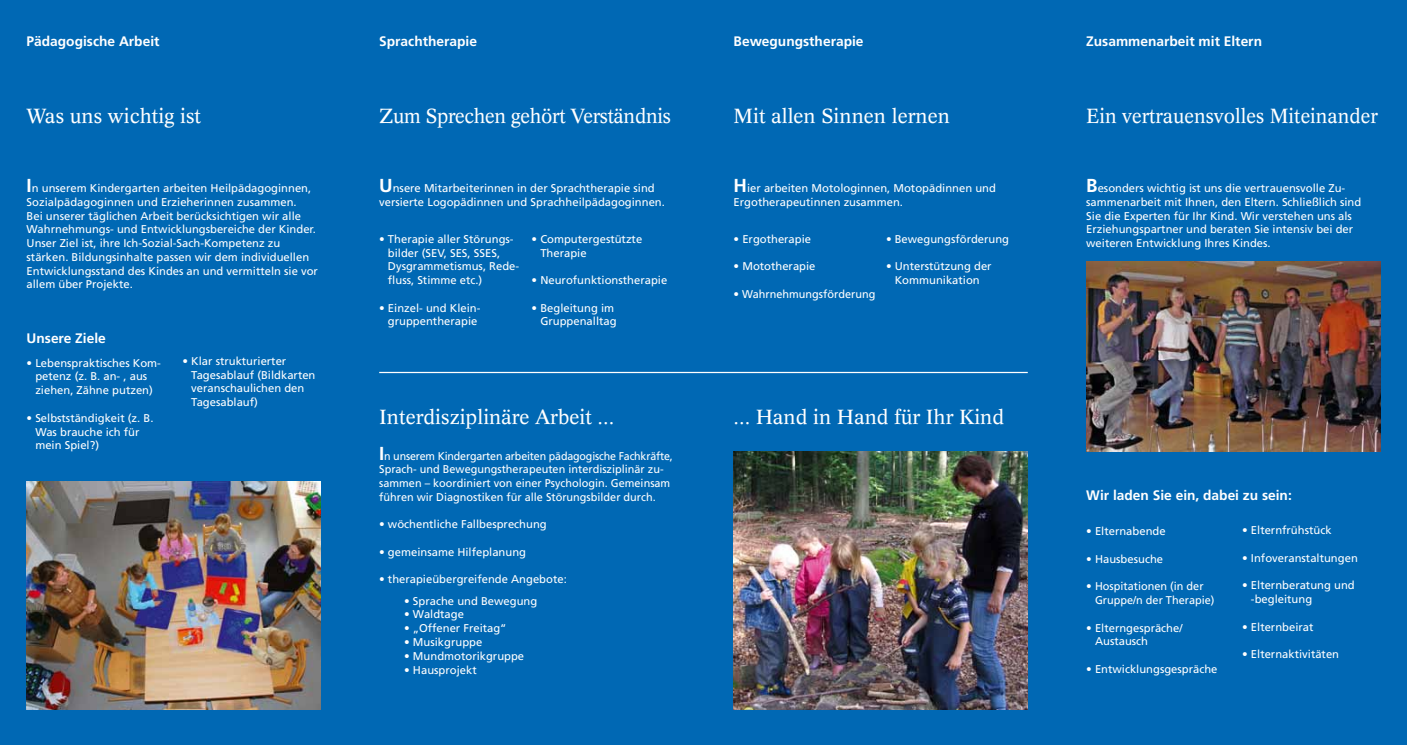
<style>
.page{position:relative;width:1407px;height:745px;background:#fff}
.page>*{position:absolute;margin:0;border:0;box-sizing:border-box;transform-origin:0 0}
.t1{font:20px "Concorde";color:#fff}
.t2{font:20px "Concorde";color:#fff;scale:.96 1}
.t3{font:700 13.75px "Frutiger";color:#fff}
.t4{font:11.25px/13.8px "Frutiger";color:#fff}
.t5{font:11.25px/13.8px "Frutiger";color:#fff;scale:.95 1}
.s1{font-weight:700;font-size:18.75px}
</style>
<div class="page">
<div style="left:0;top:0;width:1407px;height:744px;background:#0068b4"></div>
<img style="left:27px;top:481px;width:294px;height:228px">
<img style="left:733px;top:451px;width:295px;height:258px">
<hr style="left:379px;top:371px;width:649px;height:2px;background:#fff">
<img style="left:1086px;top:261px;width:294px;height:190px">
<p class="t3" style="left:27px;top:33px;width:134px">Pädagogische Arbeit</p>
<h1 class="t1" style="left:27px;top:103px;width:176px">Was uns wichtig ist</h1>
<p class="t3" style="left:379px;top:33px;width:99px">Sprachtherapie</p>
<p class="t3" style="left:733px;top:33px;width:131px">Bewegungstherapie</p>
<p class="t3" style="left:1086px;top:33px;width:177px">Zusammenarbeit mit Eltern</p>
<h1 class="t2" style="left:379px;top:103px;width:306px">Zum Sprechen gehört Verständnis</h1>
<h1 class="t1" style="left:733px;top:103px;width:218px">Mit allen Sinnen lernen</h1>
<h1 class="t2" style="left:1086px;top:103px;width:305px">Ein vertrauensvolles Miteinander</h1>
<p class="t4" style="left:27px;top:181px;width:293px"><span class="s1">I</span>n unserem Kindergarten arbeiten Heilpädagoginnen, Sozialpädagoginnen und Erzieherinnen zusammen.<br>Bei unserer täglichen Arbeit berücksichtigen wir alle Wahrnehmungs- und Entwicklungsbereiche der Kinder.<br>Unser Ziel ist, ihre Ich-Sozial-Sach-Kompetenz zu stärken. Bildungsinhalte passen wir dem individuellen Entwicklungsstand des Kindes an und vermitteln sie vor allem über Projekte.</p>
<p class="t4" style="left:1086px;top:181px;width:277px"><span class="s1">B</span>esonders wichtig ist uns die vertrauensvolle Zu&shy;sammenarbeit mit Ihnen, den Eltern. Schließlich sind Sie die Experten für Ihr Kind. Wir verstehen uns als Erziehungspartner und beraten Sie intensiv bei der weiteren Entwicklung Ihres Kindes.</p>
<p class="t4" style="left:379px;top:181px;width:287px"><span class="s1">U</span>nsere Mitarbeiterinnen in der Sprachtherapie sind versierte Logopädinnen und Sprachheilpädagoginnen.</p>
<p class="t4" style="left:733px;top:181px;width:264px"><span class="s1">H</span>ier arbeiten Motologinnen, Motopädinnen und<br>Ergotherapeutinnen zusammen.</p>
<p class="t4" style="left:540px;top:232px;width:103px;text-indent:-9px">• Computergestützte<br>Therapie</p>
<p class="t4" style="left:531px;top:273px;width:137px">• Neurofunktionstherapie</p>
<p class="t4" style="left:531px;top:300px;width:87px;text-align:right">• Begleitung im<br>Gruppenalltag</p>
<p class="t4" style="left:886px;top:232px;width:125px">• Bewegungsförderung</p>
<p class="t4" style="left:886px;top:259px;width:107px;text-align:center">• Unterstützung der<br>Kommunikation</p>
<p class="t4" style="left:733px;top:232px;width:79px">• Ergotherapie</p>
<p class="t4" style="left:733px;top:259px;width:83px">• Mototherapie</p>
<p class="t4" style="left:733px;top:287px;width:143px">• Wahrnehmungsförderung</p>
<p class="t4" style="left:388px;top:232px;width:133px;text-indent:-9px">• Therapie aller Störungs&shy;bilder (SEV, SES, SSES,<br>Dysgrammetismus, Rede&shy;fluss, Stimme etc.)</p>
<p class="t4" style="left:379px;top:300px;width:103px;text-align:center">• Einzel- und Klein&shy;gruppentherapie</p>
<p class="t3" style="left:27px;top:330px;width:81px">Unsere Ziele</p>
<p class="t4" style="left:27px;top:355px;width:136px;text-align:center">• Lebenspraktisches Kom&shy;petenz (z. B. an- , aus ziehen, Zähne putzen)</p>
<p class="t4" style="left:35px;top:410px;width:120px;text-indent:-9px">• Selbstständigkeit (z. B.<br>Was brauche ich für mein Spiel?)</p>
<p class="t4" style="left:191px;top:353px;width:126px;text-indent:-9px">• Klar strukturierter<br>Tagesablauf (Bildkarten veranschaulichen den<br>Tagesablauf)</p>
<h1 class="t1" style="left:379px;top:404px;width:237px">Interdisziplinäre Arbeit ...</h1>
<p class="t5" style="left:379px;top:448px;width:311px"><span class="s1">I</span>n unserem Kindergarten arbeiten pädagogische Fachkräfte, Sprach- und Bewegungstherapeuten interdisziplinär zu&shy;sammen – koordiniert von einer Psychologin. Gemeinsam führen wir Diagnostiken für alle Störungsbilder durch.</p>
<p class="t4" style="left:379px;top:517px;width:169px">• wöchentliche Fallbesprechung</p>
<p class="t4" style="left:379px;top:544px;width:148px">• gemeinsame Hilfeplanung</p>
<p class="t4" style="left:379px;top:572px;width:189px">• therapieübergreifende Angebote:</p>
<p class="t4" style="left:404px;top:593px;width:135px">• Sprache und Bewegung</p>
<p class="t4" style="left:404px;top:607px;width:61px">• Waldtage</p>
<p class="t4" style="left:404px;top:621px;width:104px">• „Offener Freitag“</p>
<p class="t4" style="left:404px;top:634px;width:80px">• Musikgruppe</p>
<p class="t4" style="left:404px;top:648px;width:122px">• Mundmotorikgruppe</p>
<p class="t4" style="left:404px;top:662px;width:74px">• Hausprojekt</p>
<h1 class="t1" style="left:733px;top:404px;width:272px">... Hand in Hand für Ihr Kind</h1>
<p class="t3" style="left:1086px;top:487px;width:207px">Wir laden Sie ein, dabei zu sein:</p>
<p class="t4" style="left:1086px;top:524px;width:81px">• Elternabende</p>
<p class="t4" style="left:1086px;top:551px;width:78px">• Hausbesuche</p>
<p class="t4" style="left:1095px;top:579px;width:121px;text-indent:-9px">• Hospitationen (in der<br>Gruppe/n der Therapie)</p>
<p class="t4" style="left:1095px;top:620px;width:89px;text-indent:-9px">• Elterngespräche/<br>Austausch</p>
<p class="t4" style="left:1086px;top:661px;width:133px">• Entwicklungsgespräche</p>
<p class="t4" style="left:1242px;top:523px;width:91px">• Elternfrühstück</p>
<p class="t4" style="left:1242px;top:550px;width:117px">• Infoveranstaltungen</p>
<p class="t4" style="left:1251px;top:578px;width:105px;text-indent:-9px">• Elternberatung und -begleitung</p>
<p class="t4" style="left:1242px;top:619px;width:73px">• Elternbeirat</p>
<p class="t4" style="left:1242px;top:646px;width:98px">• Elternaktivitäten</p>
</div>
